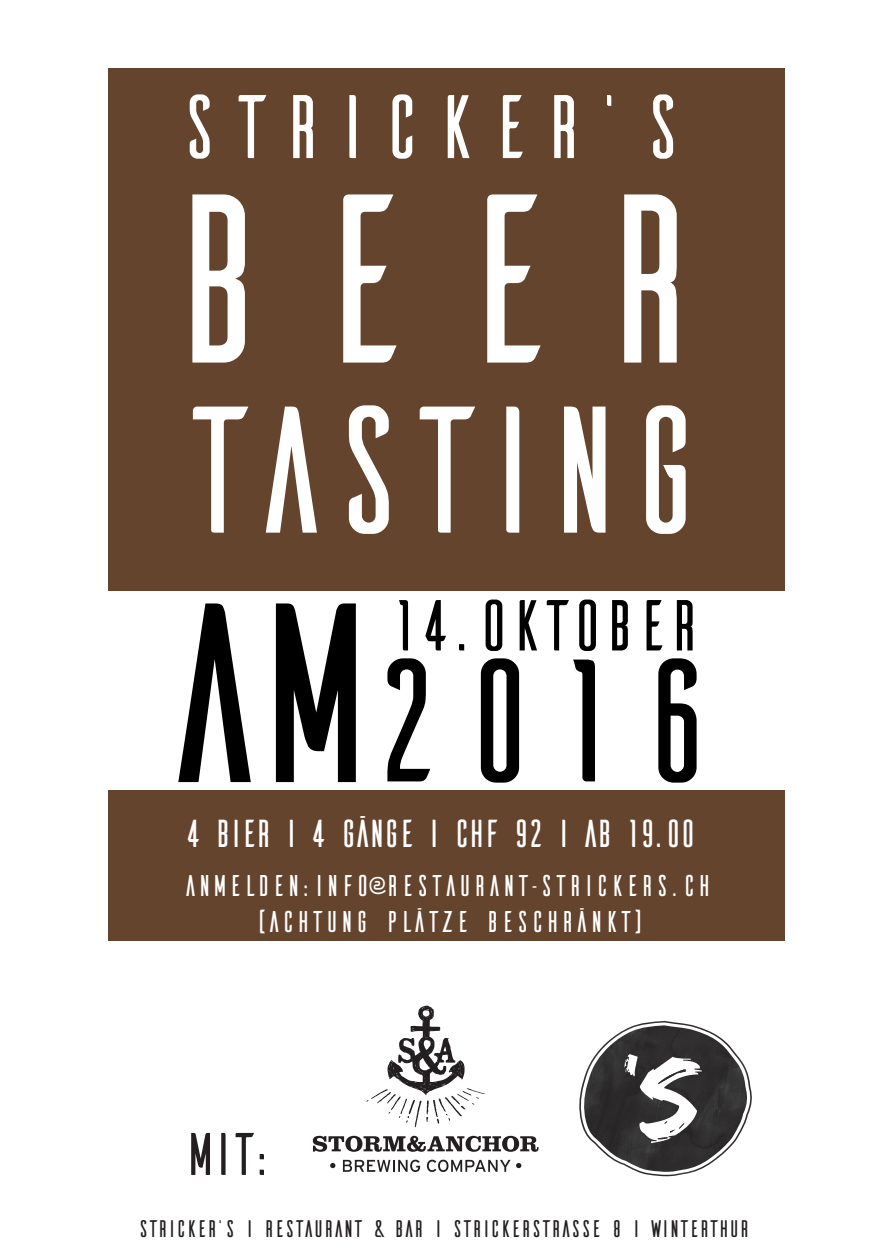
<style>
.page{position:relative;width:893px;height:1259px;background:#fff}
.page>*{position:absolute;margin:0;border:0;box-sizing:border-box;transform-origin:0 0}
.t1{font:255px "Ailerons";color:#000}
.t2{font:240px "Ailerons";color:#fff}
.t3{font:180px "Ailerons";letter-spacing:-.15em;color:#fff}
.t4{font:174px "Ailerons";color:#000}
.t5{font:90px "Ailerons";color:#fff}
.t6{font:72px "Ailerons";letter-spacing:-.15em;color:#000}
.t7{font:60px "Ailerons";color:#231f20}
.t8{font:39px "Ailerons";letter-spacing:-.22em;color:#fff}
.t9{font:30px "Ailerons";letter-spacing:-.1em;color:#fff}
.t10{font:24px "Ailerons";letter-spacing:-.17em;color:#231f20}
</style>
<div class="page">
<div style="left:108px;top:68px;width:677px;height:522px;background:#65442d"></div>
<div style="left:108px;top:790px;width:677px;height:151px;background:#65442d"></div>
<svg style="left:366px;top:1005px;width:119px;height:122px"></svg>
<svg style="left:313px;top:1135px;width:226px;height:16px"></svg>
<svg style="left:330px;top:1163px;width:5px;height:5px"></svg>
<svg style="left:343px;top:1159px;width:77px;height:13px"></svg>
<svg style="left:427px;top:1159px;width:94px;height:13px"></svg>
<svg style="left:579px;top:1021px;width:173px;height:155px"></svg>
<p class="t5" style="left:173px;top:85px;width:519px">STRICKER‘S</p>
<p class="t2" style="left:147px;top:167px;width:577px">BEER</p>
<p class="t3" style="left:169px;top:386px;width:552px">TASTING</p>
<p class="t1" style="left:142px;top:574px;width:254px">AM</p>
<p class="t6" style="left:385px;top:592px;width:323px">14.OKTOBER</p>
<p class="t4" style="left:355px;top:639px;width:376px">2016</p>
<p class="t8" style="left:182px;top:815px;width:519px">4 BIER I 4 GÄNGE I CHF 92 I AB 19.00</p>
<p class="t9" style="left:182px;top:871px;width:533px">ANMELDEN:INFO@RESTAURANT-STRICKERS.CH</p>
<p class="t9" style="left:254px;top:907px;width:394px">(ACHTUNG PLÄTZE BESCHRÄNKT)</p>
<p class="t7" style="left:182px;top:1126px;width:99px">MIT:</p>
<p class="t10" style="left:136px;top:1217px;width:617px">STRICKER‘S I RESTAURANT &amp; BAR I STRICKERSTRASSE 8 I WINTERTHUR</p>
</div>
